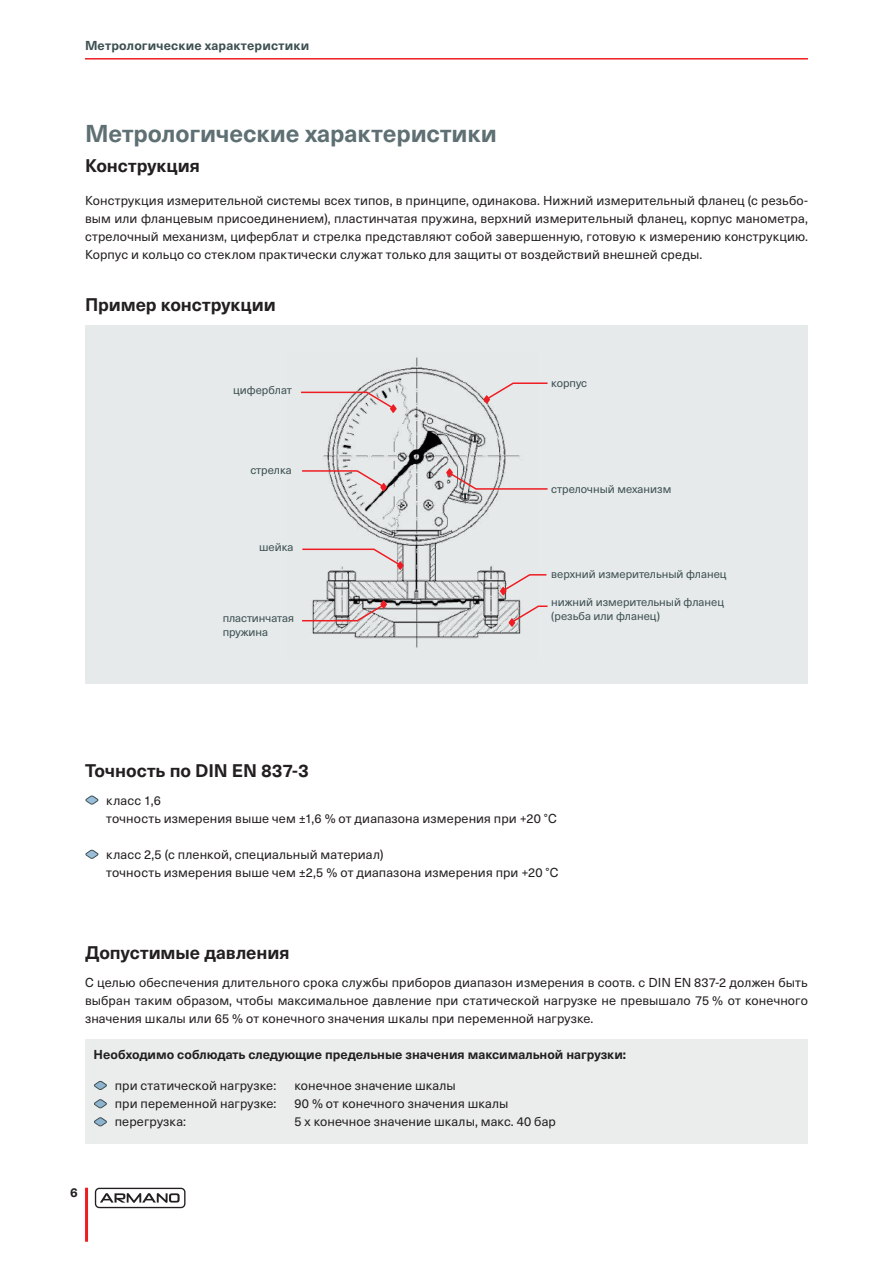
<style>
.page{position:relative;width:893px;height:1263px;background:#fff}
.page>*{position:absolute;margin:0;border:0;box-sizing:border-box;transform-origin:0 0}
.t1{font:700 24px "Neue Haas Unica W1 G";letter-spacing:-.005em;color:#5e7073}
.t2{font:700 18px "Neue Haas Unica W1 G";letter-spacing:-.005em;color:#231f20}
.t3{font:12.75px/18px "Neue Haas Unica W1 G";letter-spacing:.01em;color:#231f20;text-align:justify}
.t4{font:700 12.75px "Neue Haas Unica W1 G";color:#231f20}
.t5{font:700 12.75px "Neue Haas Unica W1 G";letter-spacing:.01em;color:#3d4f51}
.t6{font:11.25px "Neue Haas Unica W1 G";color:#3d4f51}
</style>
<div class="page">
<hr style="left:85px;top:1188px;width:3px;height:54px;background:#ee1d23">
<div style="left:95px;top:1188px;width:90px;height:20px;border:1px solid #231f20;border-radius:4px"></div>
<svg style="left:100px;top:1193px;width:80px;height:10px"></svg>
<hr style="left:85px;top:58px;width:723px;height:2px;background:#ee1d23">
<div style="left:85px;top:1039px;width:723px;height:105px;background:#ebeded"></div>
<div style="left:85px;top:325px;width:723px;height:359px;background:#e6eaeb"></div>
<img style="left:301px;top:357px;width:220px;height:291px">
<hr style="left:302px;top:470px;width:55px;height:2px;background:#ee1d23">
<svg style="left:355px;top:469px;width:32px;height:23px"></svg>
<hr style="left:302px;top:548px;width:72px;height:2px;background:#ee1d23">
<svg style="left:372px;top:547px;width:32px;height:23px"></svg>
<hr style="left:301px;top:392px;width:66px;height:1px;background:#ee1d23">
<svg style="left:365px;top:390px;width:32px;height:23px"></svg>
<hr style="left:513px;top:382px;width:34px;height:2px;background:#ee1d23">
<svg style="left:483px;top:381px;width:32px;height:23px"></svg>
<hr style="left:476px;top:488px;width:71px;height:2px;background:#ee1d23">
<svg style="left:446px;top:468px;width:32px;height:23px"></svg>
<svg style="left:500px;top:573px;width:46px;height:22px"></svg>
<svg style="left:508px;top:604px;width:39px;height:23px"></svg>
<hr style="left:302px;top:620px;width:55px;height:1px;background:#ee1d23">
<svg style="left:355px;top:600px;width:32px;height:23px"></svg>
<svg style="left:86px;top:796px;width:12px;height:8px"></svg>
<svg style="left:86px;top:850px;width:12px;height:8px"></svg>
<svg style="left:94px;top:1099px;width:13px;height:9px"></svg>
<svg style="left:94px;top:1081px;width:13px;height:9px"></svg>
<svg style="left:94px;top:1117px;width:13px;height:9px"></svg>
<p class="t5" style="left:85px;top:36px;width:226px">Метрологические характеристики</p>
<h1 class="t1" style="left:85px;top:115px;width:413px">Метрологические характеристики</h1>
<h2 class="t2" style="left:85px;top:152px;width:116px">Конструкция</h2>
<p class="t3" style="left:85px;top:191px;width:724px">Конструкция измерительной системы всех типов, в принципе, одинакова. Нижний измерительный фланец (с резьбо&shy;вым или фланцевым присоединением), пластинчатая пружина, верхний измерительный фланец, корпус манометра, стрелочный механизм, циферблат и стрелка представляют собой завершенную, готовую к измерению конструкцию.<br>Корпус и кольцо со стеклом практически служат только для защиты от воздействий внешней среды.</p>
<h2 class="t2" style="left:85px;top:291px;width:192px">Пример конструкции</h2>
<p class="t6" style="left:233px;top:382px;width:60px">циферблат</p>
<p class="t6" style="left:250px;top:462px;width:43px">стрелка</p>
<p class="t6" style="left:259px;top:539px;width:36px">шейка</p>
<p class="t6" style="left:551px;top:374px;width:38px">корпус</p>
<p class="t6" style="left:551px;top:480px;width:122px">стрелочный механизм</p>
<p class="t6" style="left:551px;top:566px;width:177px">верхний измерительный фланец</p>
<p class="t6" style="left:551px;top:594px;width:174px">нижний измерительный фланец</p>
<p class="t6" style="left:223px;top:610px;width:73px">пластинчатая</p>
<p class="t6" style="left:551px;top:608px;width:110px">(резьба или фланец)</p>
<p class="t6" style="left:223px;top:623px;width:47px">пружина</p>
<h2 class="t2" style="left:85px;top:756px;width:225px">Точность по DIN EN 837-3</h2>
<p class="t3" style="left:106px;top:791px;width:452px">класс 1,6<br>точность измерения выше чем ±1,6 % от диапазона измерения при +20 °C</p>
<p class="t3" style="left:106px;top:845px;width:454px">класс 2,5 (с пленкой, специальный материал)<br>точность измерения выше чем ±2,5 % от диапазона измерения при +20 °C</p>
<h2 class="t2" style="left:85px;top:939px;width:206px">Допустимые давления</h2>
<p class="t3" style="left:85px;top:973px;width:724px">C целью обеспечения длительного срока службы приборов диапазон измерения в соотв. с DIN EN 837-2 должен быть выбран таким образом, чтобы максимальное давление при статической нагрузке не превышало 75 % от конечного значения шкалы или 65 % от конечного значения шкалы при переменной нагрузке.</p>
<p class="t4" style="left:94px;top:1045px;width:534px">Необходимо соблюдать следующие предельные значения максимальной нагрузки:</p>
<p class="t4" style="left:70px;top:1183px;width:9px">6</p>
<p class="t3" style="left:115px;top:1076px;width:163px">при статической нагрузке:</p>
<p class="t3" style="left:295px;top:1076px;width:163px">конечное значение шкалы</p>
<p class="t3" style="left:115px;top:1094px;width:163px">при переменной нагрузке:</p>
<p class="t3" style="left:295px;top:1094px;width:216px">90 % от конечного значения шкалы</p>
<p class="t3" style="left:115px;top:1112px;width:73px">перегрузка:</p>
<p class="t3" style="left:295px;top:1112px;width:263px">5 х конечное значение шкалы, макс. 40 бар</p>
</div>
